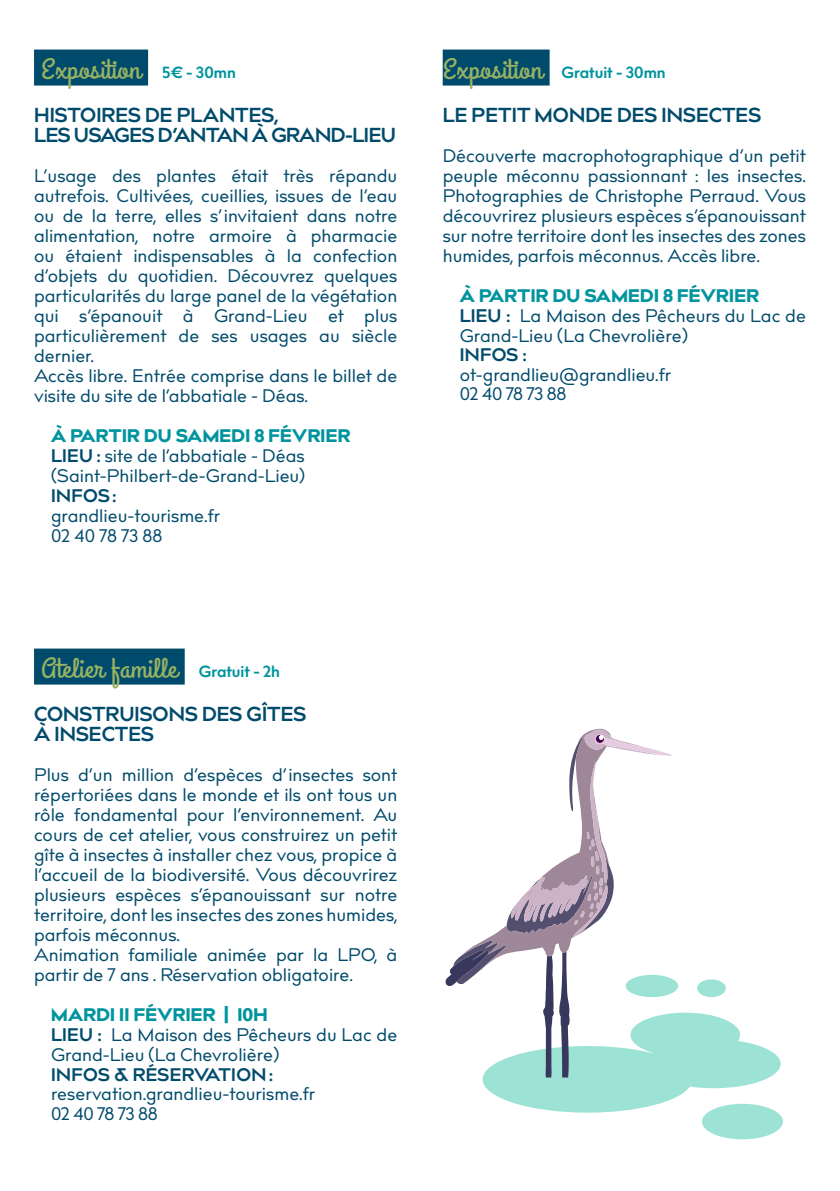
<style>
.page{position:relative;width:840px;height:1191px;background:#fff}
.page>*{position:absolute;margin:0;border:0;box-sizing:border-box;transform-origin:0 0}
.t1{font:28px "Grand Hotel";letter-spacing:.01em;color:#98b263;scale:1.1 1}
.t2{font:700 20px "billcorporatemedium";letter-spacing:.005em;color:#004b6c}
.t3{font:700 20px "billcorporatemedium";letter-spacing:-.02em;color:#004b6c}
.t4{font:18px/20px "billcorporatemedium";color:#004b6c}
.t5{font:18px "billcorporatemedium super";letter-spacing:.02em;color:#00949e}
.t6{font:700 18px "billcorporatemedium";letter-spacing:.02em;color:#004b6c}
.t7{font:700 16px "billcorporatemedium";color:#00949e}
.s1{font-family:"billcorporatemedium";font-weight:700;font-size:16px;color:#00949e}
.s2{font-weight:700}
.s3{font-family:"Grand Hotel";font-weight:400;font-size:28px;color:#98b263}
</style>
<div class="page">
<div style="left:34px;top:50px;width:114px;height:36px;background:#004b6c"></div>
<div style="left:442px;top:50px;width:107px;height:36px;background:#004b6c"></div>
<div style="left:701px;top:1103px;width:81px;height:36px;background:#9ce3d6;border-radius:50%"></div>
<svg style="left:445px;top:728px;width:335px;height:384px"></svg>
<div style="left:34px;top:648px;width:151px;height:36px;background:#004b6c"></div>
<p class="t1" style="left:41px;top:51px;width:178px">Exposition <span class="s1">5€ - 30mn</span></p>
<p class="t2" style="left:34px;top:100px;width:245px">HISTOIRES DE PLANTES,</p>
<p class="t3" style="left:34px;top:120px;width:363px">LES USAGES D’ANTAN À GRAND-LIEU</p>
<p class="t4" style="left:34px;top:166px;width:364px;text-align:justify">L’usage des plantes était très répandu autrefois. Cultivées, cueillies, issues de l’eau ou de la terre, elles s’invitaient dans notre alimentation, notre armoire à pharmacie ou étaient indispensables à la confection d’objets du quotidien. Découvrez quelques particularités du large panel de la végétation qui s’épanouit à Grand-Lieu et plus particulièrement de ses usages au siècle dernier.</p>
<p class="t4" style="left:34px;top:366px;width:364px">Accès libre. Entrée comprise dans le billet de visite du site de l’abbatiale - Déas.</p>
<p class="t5" style="left:51px;top:422px;width:300px">À PARTIR DU SAMEDI 8 FÉVRIER</p>
<p class="t4" style="left:51px;top:446px;width:255px"><span class="s2">LIEU :</span> site de l’abbatiale - Déas</p>
<p class="t4" style="left:51px;top:466px;width:255px">(Saint-Philbert-de-Grand-Lieu)</p>
<p class="t6" style="left:51px;top:482px;width:67px">INFOS:</p>
<p class="t4" style="left:51px;top:506px;width:171px">grandlieu-tourisme.fr</p>
<p class="t4" style="left:51px;top:526px;width:113px">02 40 78 73 88</p>
<p class="t7" style="left:442px;top:61px;width:224px"><span class="s3">Exposition</span> Gratuit - 30mn</p>
<p class="t2" style="left:442px;top:100px;width:320px">LE PETIT MONDE DES INSECTES</p>
<p class="t4" style="left:442px;top:146px;width:364px;text-align:justify">Découverte macrophotographique d’un petit peuple méconnu passionnant : les insectes.<br>Photographies de Christophe Perraud. Vous découvrirez plusieurs espèces s’épanouissant sur notre territoire dont les insectes des zones humides, parfois méconnus. Accès libre.</p>
<p class="t5" style="left:459px;top:282px;width:300px">À PARTIR DU SAMEDI 8 FÉVRIER</p>
<p class="t4" style="left:459px;top:306px;width:347px"><span class="s2">LIEU :</span> La Maison des Pêcheurs du Lac de<br>Grand-Lieu (La Chevrolière)</p>
<p class="t6" style="left:459px;top:342px;width:68px">INFOS :</p>
<p class="t4" style="left:459px;top:365px;width:213px">ot-grandlieu@grandlieu.fr</p>
<p class="t4" style="left:459px;top:385px;width:108px">02 40 78 73 88</p>
<p class="t1" style="left:41px;top:650px;width:218px">Atelier famille <span class="s1">Gratuit - 2h</span></p>
<p class="t2" style="left:34px;top:699px;width:274px">CONSTRUISONS DES GÎTES</p>
<p class="t2" style="left:34px;top:719px;width:121px">À INSECTES</p>
<p class="t4" style="left:34px;top:765px;width:364px;text-align:justify">Plus d’un million d’espèces d’insectes sont répertoriées dans le monde et ils ont tous un rôle fondamental pour l’environnement. Au cours de cet atelier, vous construirez un petit gîte à insectes à installer chez vous, propice à l’accueil de la biodiversité. Vous découvrirez plusieurs espèces s’épanouissant sur notre territoire, dont les insectes des zones humides, parfois méconnus.</p>
<p class="t4" style="left:34px;top:945px;width:364px">Animation familiale animée par la LPO, à partir de 7 ans . Réservation obligatoire.</p>
<p class="t5" style="left:51px;top:1001px;width:218px">MARDI 11 FÉVRIER | 10H</p>
<p class="t4" style="left:51px;top:1025px;width:347px"><span class="s2">LIEU :</span> La Maison des Pêcheurs du Lac de<br>Grand-Lieu (La Chevrolière)</p>
<p class="t6" style="left:51px;top:1061px;width:223px">INFOS &amp; RÉSERVATION :</p>
<p class="t4" style="left:51px;top:1084px;width:265px">reservation.grandlieu-tourisme.fr</p>
<p class="t4" style="left:51px;top:1104px;width:108px">02 40 78 73 88</p>
</div>
